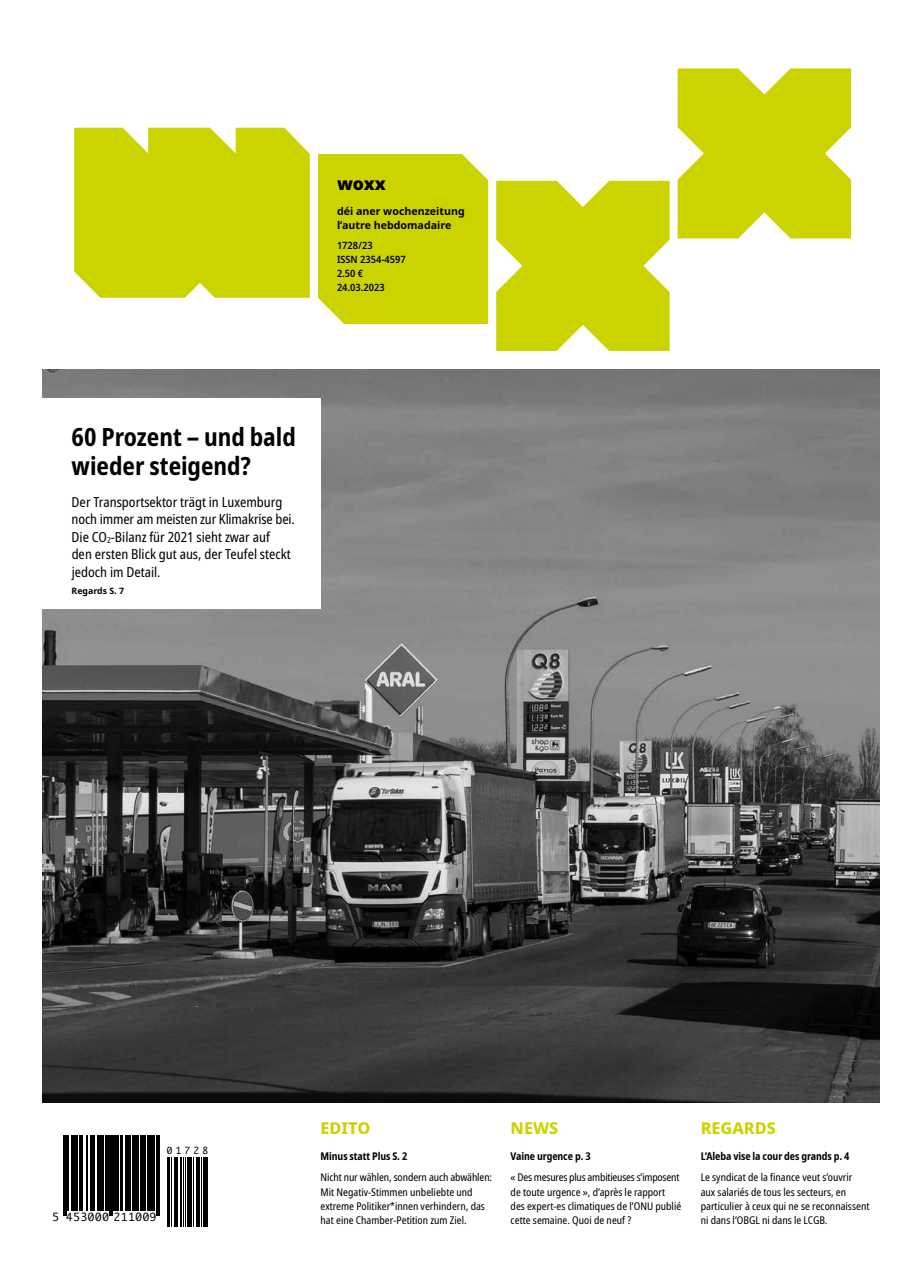
<style>
.page{position:relative;width:922px;height:1276px;background:#fff}
.page>*{position:absolute;margin:0;border:0;box-sizing:border-box;transform-origin:0 0}
.t1{font:700 condensed 25px/28.8px "Noto Sans";color:#000}
.t2{font:900 17.5px "Noto Sans";color:#000}
.t3{font:800 16.25px "Noto Sans";color:#cbd300}
.t4{font:condensed 13.75px/17.5px "Noto Sans";color:#000}
.t5{font:10.88px "Monaco";letter-spacing:.065em;color:#000}
.t6{font:condensed 10.62px/14.4px "Noto Sans";color:#000}
.t7{font:700 condensed 10.62px "Noto Sans";letter-spacing:-.01em;color:#000}
.t8{font:700 10.62px/13.8px "Noto Sans";color:#000}
.t9{font:600 semi-condensed 10px/13.8px "Noto Sans";color:#000}
.t10{font:9.38px "Monaco";letter-spacing:.35em;color:#000}
.t11{font:700 8.75px "Noto Sans";color:#000}
</style>
<div class="page">
<img style="left:43px;top:369px;width:836px;height:734px">
<svg style="left:63px;top:1135px;width:97px;height:81px;fill:#000"></svg>
<hr style="left:63px;top:1135px;width:1px;height:80px;background:#000">
<hr style="left:65px;top:1135px;width:1px;height:80px;background:#000">
<hr style="left:67px;top:1135px;width:1px;height:75px;background:#000">
<hr style="left:71px;top:1135px;width:2px;height:75px;background:#000">
<hr style="left:74px;top:1135px;width:3px;height:75px;background:#000">
<hr style="left:79px;top:1135px;width:1px;height:75px;background:#000">
<hr style="left:81px;top:1135px;width:1px;height:75px;background:#000">
<hr style="left:86px;top:1135px;width:1px;height:75px;background:#000">
<hr style="left:91px;top:1135px;width:2px;height:75px;background:#000">
<hr style="left:94px;top:1135px;width:1px;height:75px;background:#000">
<hr style="left:98px;top:1135px;width:2px;height:75px;background:#000">
<hr style="left:101px;top:1135px;width:1px;height:75px;background:#000">
<hr style="left:103px;top:1135px;width:1px;height:75px;background:#000">
<hr style="left:106px;top:1135px;width:3px;height:75px;background:#000">
<hr style="left:110px;top:1135px;width:1px;height:80px;background:#000">
<hr style="left:112px;top:1135px;width:1px;height:80px;background:#000">
<hr style="left:114px;top:1135px;width:2px;height:75px;background:#000">
<hr style="left:117px;top:1135px;width:2px;height:75px;background:#000">
<hr style="left:121px;top:1135px;width:2px;height:75px;background:#000">
<hr style="left:125px;top:1135px;width:2px;height:75px;background:#000">
<hr style="left:128px;top:1135px;width:2px;height:75px;background:#000">
<hr style="left:132px;top:1135px;width:2px;height:75px;background:#000">
<hr style="left:135px;top:1135px;width:3px;height:75px;background:#000">
<hr style="left:140px;top:1135px;width:1px;height:75px;background:#000">
<hr style="left:142px;top:1135px;width:3px;height:75px;background:#000">
<hr style="left:147px;top:1135px;width:1px;height:75px;background:#000">
<hr style="left:149px;top:1135px;width:3px;height:75px;background:#000">
<hr style="left:153px;top:1135px;width:1px;height:75px;background:#000">
<hr style="left:156px;top:1135px;width:1px;height:80px;background:#000">
<hr style="left:158px;top:1135px;width:1px;height:80px;background:#000">
<div style="left:39px;top:398px;width:281px;height:210px;background:#fff"></div>
<svg style="left:496px;top:181px;width:173px;height:170px;background:#cfd717"></svg>
<svg style="left:677px;top:68px;width:173px;height:170px;background:#d0d718"></svg>
<div style="left:318px;top:154px;width:170px;height:170px;background:#cbd300"></div>
<div style="left:74px;top:128px;width:236px;height:170px;background:#cbd300"></div>
<hr style="left:167px;top:1156px;width:1px;height:70px;background:#000">
<hr style="left:168px;top:1156px;width:2px;height:70px;background:#000">
<hr style="left:171px;top:1156px;width:1px;height:70px;background:#000">
<hr style="left:174px;top:1156px;width:2px;height:70px;background:#000">
<hr style="left:177px;top:1156px;width:1px;height:70px;background:#000">
<hr style="left:180px;top:1156px;width:2px;height:70px;background:#000">
<hr style="left:183px;top:1156px;width:1px;height:70px;background:#000">
<hr style="left:185px;top:1156px;width:1px;height:70px;background:#000">
<hr style="left:187px;top:1156px;width:2px;height:70px;background:#000">
<hr style="left:190px;top:1156px;width:2px;height:70px;background:#000">
<hr style="left:193px;top:1156px;width:1px;height:70px;background:#000">
<hr style="left:196px;top:1156px;width:1px;height:70px;background:#000">
<hr style="left:198px;top:1156px;width:2px;height:70px;background:#000">
<hr style="left:201px;top:1156px;width:1px;height:70px;background:#000">
<hr style="left:203px;top:1156px;width:1px;height:70px;background:#000">
<hr style="left:205px;top:1156px;width:3px;height:70px;background:#000">
<h2 class="t2" style="left:337px;top:171px;width:50px">woxx</h2>
<p class="t8" style="left:337px;top:204px;width:129px">déi aner wochenzeitung l’autre hebdomadaire</p>
<p class="t9" style="left:337px;top:239px;width:70px">1728/23<br>ISSN 2354-4597<br>2.50 €<br>24.03.2023</p>
<h1 class="t1" style="left:72px;top:423px;width:226px">60 Prozent – und bald wieder steigend?</h1>
<p class="t4" style="left:72px;top:493px;width:225px">Der Transportsektor trägt in Luxemburg noch immer am meisten zur Klimakrise bei.<br>Die CO<sub>2</sub>-Bilanz für 2021 sieht zwar auf<br>den ersten Blick gut aus, der Teufel steckt jedoch im Detail.</p>
<p class="t11" style="left:72px;top:585px;width:54px">Regards S. 7</p>
<h3 class="t3" style="left:320px;top:1116px;width:51px">EDITO</h3>
<h3 class="t3" style="left:510px;top:1116px;width:49px">NEWS</h3>
<h3 class="t3" style="left:700px;top:1116px;width:77px">REGARDS</h3>
<p class="t7" style="left:320px;top:1148px;width:88px">Minus statt Plus S. 2</p>
<p class="t6" style="left:320px;top:1170px;width:173px">Nicht nur wählen, sondern auch abwählen:<br>Mit Negativ-Stimmen unbeliebte und extreme Politiker*innen verhindern, das hat eine Chamber-Petition zum Ziel.</p>
<p class="t10" style="left:167px;top:1142px;width:43px">01728</p>
<p class="t7" style="left:510px;top:1148px;width:82px">Vaine urgence p. 3</p>
<p class="t6" style="left:510px;top:1170px;width:172px">« Des mesures plus ambitieuses s’imposent de toute urgence », d’après le rapport des expert-es climatiques de l’ONU publié cette semaine. Quoi de neuf ?</p>
<p class="t7" style="left:700px;top:1148px;width:150px">L’Aleba vise la cour des grands p. 4</p>
<p class="t6" style="left:700px;top:1170px;width:170px">Le syndicat de la finance veut s’ouvrir aux salariés de tous les secteurs, en particulier à ceux qui ne se reconnaissent</p>
<p class="t5" style="left:52px;top:1207px;width:106px">5 453000 211009</p>
<p class="t6" style="left:700px;top:1213px;width:128px">ni dans l’OBGL ni dans le LCGB.</p>
</div>
